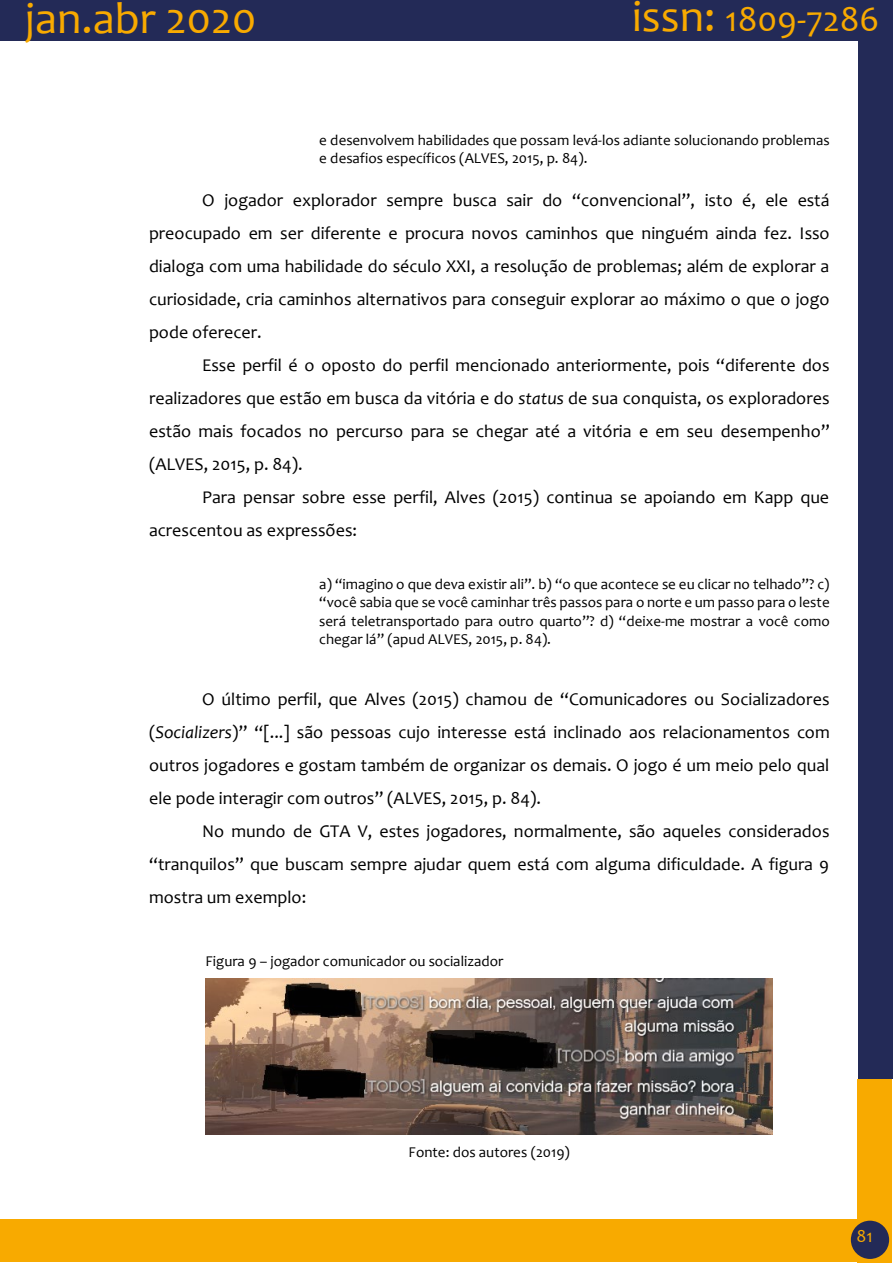
<style>
.page{position:relative;width:893px;height:1263px;background:#fff}
.page>*{position:absolute;margin:0;border:0;box-sizing:border-box;transform-origin:0 0}
.t1{font:45px "Candara";color:#f8aa00}
.t2{font:36px "Candara";color:#f8aa00}
.t3{font:18px/33px "Candara";color:#000;text-align:justify}
.t4{font:18px "Candara";color:#f8aa00}
.t5{font:15px/18.3px "Candara";color:#000}
.s1{font-size:45px}
.s2{font-style:italic}
</style>
<div class="page">
<div style="left:858px;top:0;width:34px;height:1079px;background:#232a57"></div>
<div style="left:0;top:0;width:890px;height:41px;background:#232a57"></div>
<div style="left:857px;top:1079px;width:34px;height:184px;background:#f8aa00"></div>
<div style="left:0;top:1219px;width:860px;height:43px;background:#f8aa00"></div>
<div style="left:851px;top:1221px;width:38px;height:38px;background:#232a57;border-radius:50%"></div>
<img style="left:206px;top:979px;width:566px;height:155px">
<h1 class="t1" style="left:25px;top:-9px;width:233px">jan.abr 2020</h1>
<h2 class="t2" style="left:632px;top:-3px;width:249px"><span class="s1">issn:</span> 1809-7286</h2>
<p class="t5" style="left:319px;top:130px;width:512px">e desenvolvem habilidades que possam levá-los adiante solucionando problemas e desafios específicos (ALVES, 2015, p. 84).</p>
<p class="t3" style="left:149px;top:184px;width:682px;text-indent:53px">O jogador explorador sempre busca sair do “convencional”, isto é, ele está preocupado em ser diferente e procura novos caminhos que ninguém ainda fez. Isso dialoga com uma habilidade do século XXI, a resolução de problemas; além de explorar a curiosidade, cria caminhos alternativos para conseguir explorar ao máximo o que o jogo pode oferecer.</p>
<p class="t3" style="left:149px;top:349px;width:682px;text-indent:53px">Esse perfil é o oposto do perfil mencionado anteriormente, pois “diferente dos realizadores que estão em busca da vitória e do <span class="s2">status</span> de sua conquista, os exploradores estão mais focados no percurso para se chegar até a vitória e em seu desempenho” (ALVES, 2015, p. 84).</p>
<p class="t3" style="left:149px;top:481px;width:682px;text-indent:53px">Para pensar sobre esse perfil, Alves (2015) continua se apoiando em Kapp que acrescentou as expressões:</p>
<p class="t5" style="left:319px;top:575px;width:512px;text-align:justify">a) “imagino o que deva existir ali”. b) “o que acontece se eu clicar no telhado”? c) “você sabia que se você caminhar três passos para o norte e um passo para o leste será teletransportado para outro quarto”? d) “deixe-me mostrar a você como chegar lá” (apud ALVES, 2015, p. 84).</p>
<p class="t3" style="left:149px;top:682px;width:682px;text-indent:53px">O último perfil, que Alves (2015) chamou de “Comunicadores ou Socializadores (<span class="s2">Socializers</span>)” “[...] são pessoas cujo interesse está inclinado aos relacionamentos com outros jogadores e gostam também de organizar os demais. O jogo é um meio pelo qual ele pode interagir com outros” (ALVES, 2015, p. 84).</p>
<p class="t3" style="left:149px;top:814px;width:682px;text-indent:53px">No mundo de GTA V, estes jogadores, normalmente, são aqueles considerados “tranquilos” que buscam sempre ajudar quem está com alguma dificuldade. A figura 9 mostra um exemplo:</p>
<p class="t5" style="left:205px;top:951px;width:300px">Figura 9 – jogador comunicador ou socializador</p>
<p class="t5" style="left:409px;top:1143px;width:163px">Fonte: dos autores (2019)</p>
<p class="t4" style="left:856px;top:1224px;width:18px">81</p>
</div>
